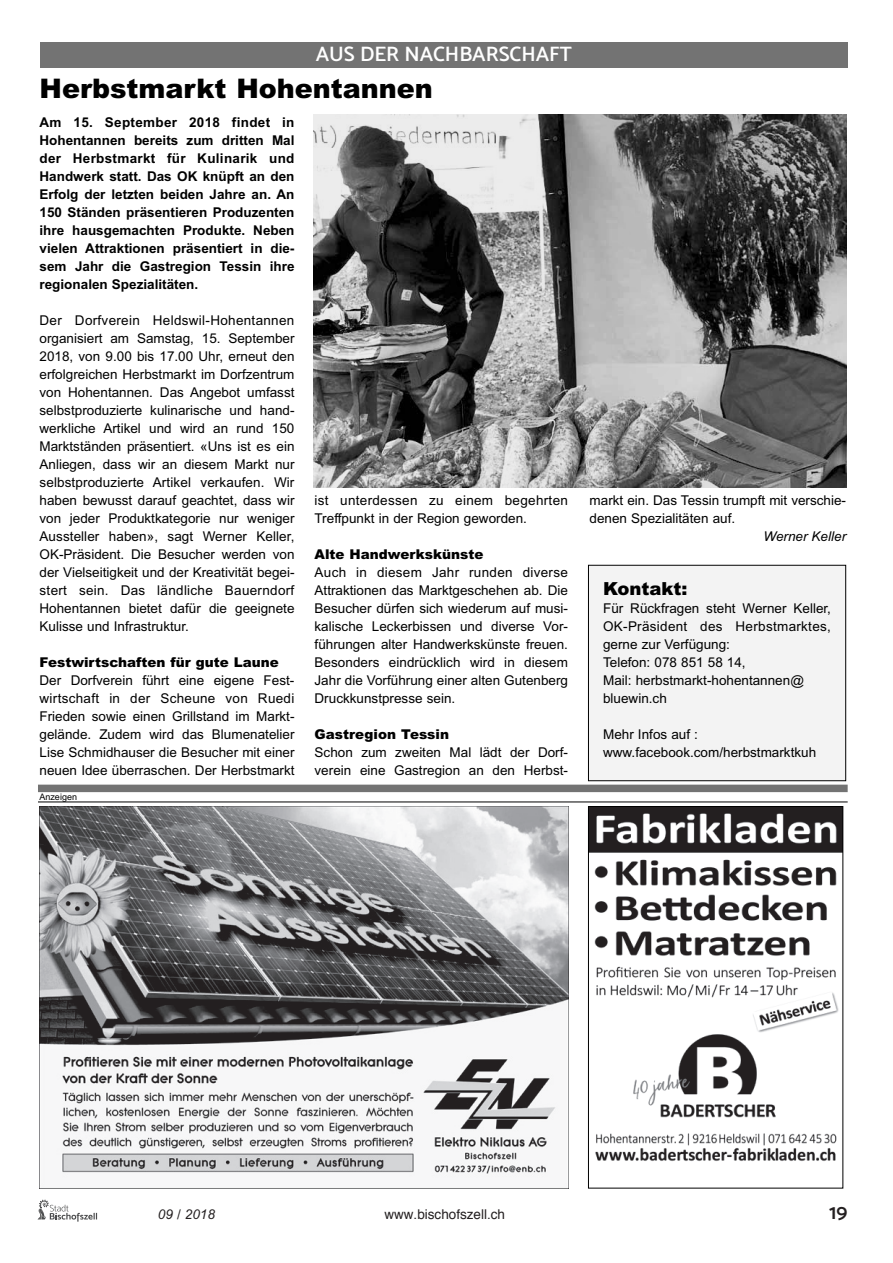
<style>
.page{position:relative;width:893px;height:1263px;background:#fff}
.page>*{position:absolute;margin:0;border:0;box-sizing:border-box;transform-origin:0 0}
.t1{font:900 27px "Arial";color:#000}
.t2{font:21px "Mosk Semi Bold 600";color:#fff}
.t3{font:21px "Mosk Semi Bold 600";color:#000}
.t4{font:900 18px "Arial";color:#000}
.t5{font:13.5px/18px "Arial";color:#000}
.t6{font:700 13.5px/18px "Arial";color:#000;text-align:justify}
.t7{font:900 13.5px "Arial";color:#000}
.t8{font:13.5px/18px "Arial";letter-spacing:.02em;color:#000}
.t9{font:italic 13.5px "Arial";color:#000}
.t10{font:13.5px "Helvetica";color:#231f20}
.t11{font:italic 13.5px "Arial";color:#231f20}
.t12{font:9px "Arial";color:#000}
.s1{color:#231f20}
</style>
<div class="page">
<svg style="left:38px;top:1200px;width:59px;height:21px"></svg>
<div style="left:38px;top:785px;width:810px;height:7px;background:#737373"></div>
<hr style="left:38px;top:801px;width:810px;height:1px;background:#000">
<img style="left:39px;top:806px;width:529px;height:383px">
<img style="left:590px;top:808px;width:251px;height:353px">
<div style="left:588px;top:806px;width:255px;height:382px;border:1px solid #000"></div>
<img style="left:313px;top:115px;width:533px;height:372px">
<div style="left:589px;top:566px;width:256px;height:214px;background:#f3f3f3"></div>
<div style="left:588px;top:565px;width:258px;height:216px;border:1px solid #000"></div>
<div style="left:40px;top:42px;width:808px;height:26px;background:#737373"></div>
<h2 class="t2" style="left:316px;top:42px;width:258px">AUS DER NACHBARSCHAFT</h2>
<h2 class="t2" style="left:349px;top:43px;width:191px">AUS DER GEMEINDE</h2>
<h1 class="t1" style="left:40px;top:69px;width:395px">Herbstmarkt Hohentannen</h1>
<p class="t6" style="left:40px;top:114px;width:256px">Am 15. September 2018 findet in Hohentannen bereits zum dritten Mal der Herbstmarkt für Kulinarik und Handwerk statt. Das OK knüpft an den Erfolg der letzten beiden Jahre an. An 150 Ständen präsentieren Produzenten ihre hausgemachten Produkte. Neben vielen Attraktionen präsentiert in die&shy;sem Jahr die Gastregion Tessin ihre regionalen Spezialitäten.</p>
<p class="t5" style="left:40px;top:311px;width:256px;text-align:justify">Der Dorfverein Heldswil-Hohentannen organisiert am Samstag, 15. September 2018, von 9.00 bis 17.00 Uhr, erneut den erfolgreichen Herbstmarkt im Dorfzentrum von Hohentannen. Das Angebot umfasst selbstproduzierte kulinarische und hand&shy;werkliche Artikel und wird an rund 150<br>Marktständen präsentiert. «Uns ist es ein Anliegen, dass wir an diesem Markt nur selbstproduzierte Artikel verkaufen. Wir haben bewusst darauf geachtet, dass wir von jeder Produktkategorie nur weniger Aussteller haben», sagt Werner Keller, OK-Präsident. Die Besucher werden von der Vielseitigkeit und der Kreativität begei&shy;stert sein. Das ländliche Bauerndorf Hohentannen bietet dafür die geeignete Kulisse und Infrastruktur.</p>
<p class="t7" style="left:40px;top:652px;width:241px">Festwirtschaften für gute Laune</p>
<p class="t5" style="left:40px;top:671px;width:256px;text-align:justify">Der Dorfverein führt eine eigene Fest&shy;wirtschaft in der Scheune von Ruedi Frieden sowie einen Grillstand im Markt&shy;gelände. Zudem wird das Blumenatelier Lise Schmidhauser die Besucher mit einer neuen Idee überraschen. Der Herbstmarkt</p>
<p class="t8" style="left:315px;top:491px;width:255px">ist unterdessen zu einem begehrten<br>Treffpunkt in der Region geworden.</p>
<p class="t7" style="left:315px;top:544px;width:170px">Alte Handwerkskünste</p>
<p class="t5" style="left:315px;top:563px;width:255px;text-align:justify">Auch in diesem Jahr runden diverse Attraktionen das Marktgeschehen ab. Die Besucher dürfen sich wiederum auf musi&shy;kalische Leckerbissen und diverse Vor&shy;führungen alter Handwerkskünste freuen.<br>Besonders eindrücklich wird in diesem Jahr die Vorführung einer alten Gutenberg Druckkunstpresse sein.</p>
<p class="t7" style="left:315px;top:724px;width:136px">Gastregion Tessin</p>
<p class="t5" style="left:315px;top:743px;width:255px">Schon zum zweiten Mal lädt der Dorf&shy;verein eine Gastregion an den Herbst-</p>
<p class="t12" style="left:39px;top:791px;width:39px">Anzeigen</p>
<p class="t5" style="left:590px;top:491px;width:258px">markt ein. Das Tessin trumpft mit verschie&shy;denen Spezialitäten auf.</p>
<p class="t9" style="left:763px;top:527px;width:84px">Werner Keller</p>
<h3 class="t4" style="left:603px;top:575px;width:86px">Kontakt:</h3>
<p class="t5" style="left:603px;top:599px;width:229px">Für Rückfragen steht Werner Keller,<br>OK-Präsident des Herbstmarktes, gerne zur Verfügung:<br>Telefon: 078 851 58 14,<br>Mail: herbstmarkt-hohentannen@ bluewin.ch</p>
<p class="t5" style="left:603px;top:725px;width:215px">Mehr Infos auf : www.facebook.com/herbstmarktkuh</p>
<p class="t5" style="left:380px;top:1208px;width:122px">www.bischofszell.ch</p>
<h2 class="t3" style="left:826px;top:1202px;width:23px">19<span class="s1">19</span></h2>
<p class="t11" style="left:158px;top:1207px;width:59px">09 / 2018</p>
<p class="t10" style="left:384px;top:1204px;width:122px">www.bischofszell.ch</p>
<p class="t9" style="left:150px;top:1208px;width:59px">09 / 2018</p>
</div>
